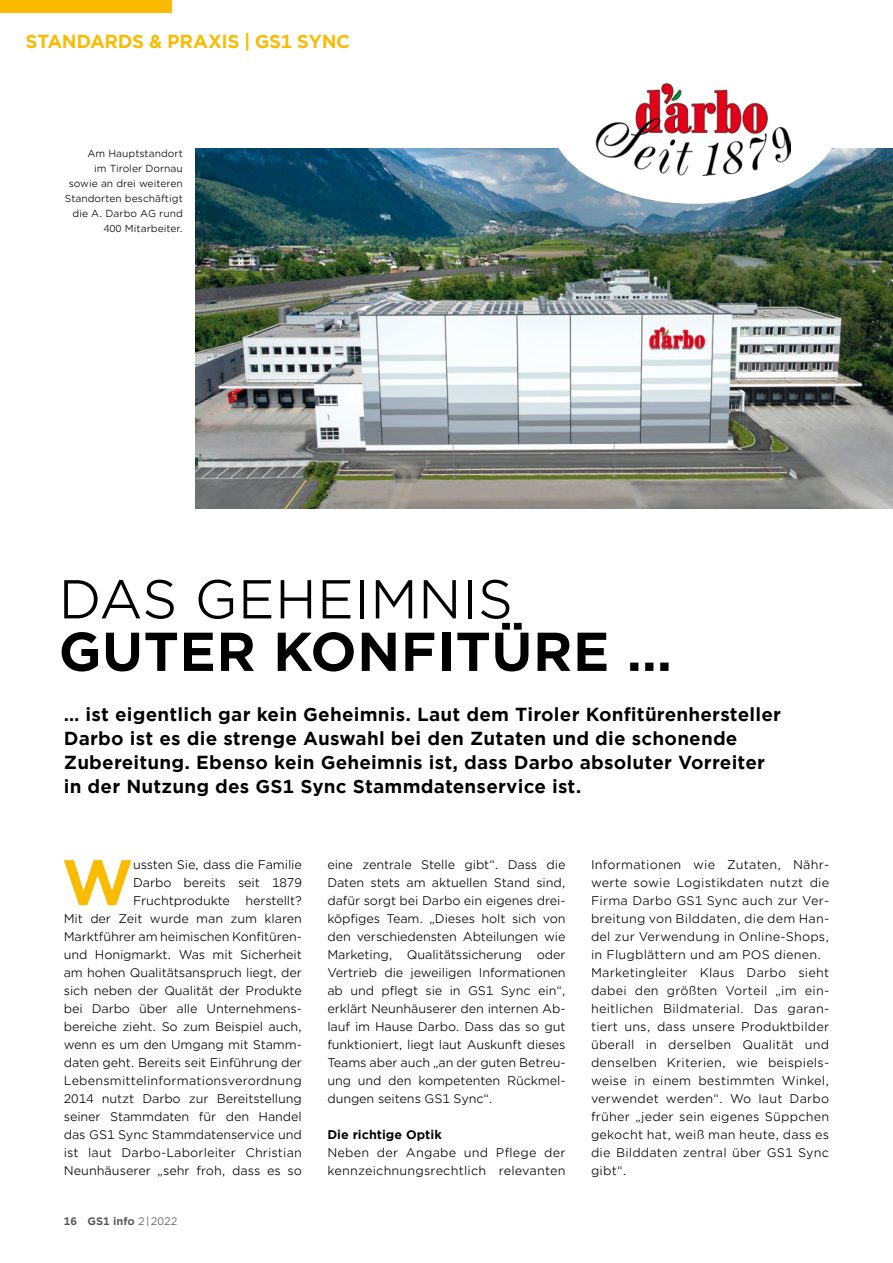
<style>
.page{position:relative;width:893px;height:1263px;background:#fff}
.page>*{position:absolute;margin:0;border:0;box-sizing:border-box;transform-origin:0 0}
.LAUF{font:700 61.5px "Gotham Office";color:#fabb00}
.Titel{font:700 52.5px/52.5px "Gotham Office";color:#000}
.VORSPANN{font:700 18px/24px "Gotham Office";letter-spacing:.01em;color:#000}
.t1{font:700 18px "Gotham Office";letter-spacing:-.025em;color:#fabb00}
.LAUF-2{font:12px/18px "Gotham Office";letter-spacing:.01em;color:#000;text-align:justify}
.LAUF-3{font:700 12px "Gotham Office";color:#000}
.t2{font:700 10.5px "Gotham Office";color:#58585a}
.BU{font:9.75px/15px "Gotham Office";color:#000;text-align:right}
.s1{font-weight:400}
</style>
<div class="page">
<div style="left:0;top:0;width:171px;height:13px;background:#fabb00"></div>
<img style="left:196px;top:149px;width:697px;height:360px">
<div style="left:551px;top:38px;width:289px;height:166px;background:#fff;border-radius:50%"></div>
<img style="left:595px;top:83px;width:196px;height:93px">
<p class="t1" style="left:26px;top:29px;width:326px">STANDARDS &amp; PRAXIS | GS1 SYNC</p>
<p class="BU" style="left:65px;top:145px;width:120px">Am Hauptstandort<br>im Tiroler Dornau sowie an drei weiteren<br>Standorten beschäftigt die A. Darbo AG rund<br>400 Mitarbeiter.</p>
<p class="Titel" style="left:58px;top:572px;width:615px"><span class="s1">DAS GEHEIMNIS<br></span>GUTER KONFITÜRE …</p>
<p class="VORSPANN" style="left:64px;top:702px;width:719px">… ist eigentlich gar kein Geheimnis. Laut dem Tiroler Konfitürenhersteller Darbo ist es die strenge Auswahl bei den Zutaten und die schonende Zubereitung. Ebenso kein Geheimnis ist, dass Darbo absoluter Vorreiter in der Nutzung des GS1 Sync Stammdatenservice ist.</p>
<p class="LAUF" style="left:62px;top:840px;width:74px">W</p>
<p class="LAUF-2" style="left:133px;top:855px;width:170px">ussten Sie, dass die Familie Darbo bereits seit 1879<br>Fruchtprodukte</p>
<p class="LAUF-2" style="left:64px;top:891px;width:240px;text-indent:182px">herstellt?<br>Mit der Zeit wurde man zum klaren Marktführer am heimischen Konfitüren&shy;und Honigmarkt. Was mit Sicherheit am hohen Qualitätsanspruch liegt, der sich neben der Qualität der Produkte bei Darbo über alle Unternehmens&shy;bereiche zieht. So zum Beispiel auch, wenn es um den Umgang mit Stamm&shy;daten geht. Bereits seit Einführung der Lebensmittelinformationsverordnung 2014 nutzt Darbo zur Bereitstellung seiner Stammdaten für den Handel das GS1 Sync Stammdatenservice und ist laut Darbo-Laborleiter Christian Neunhäuserer „sehr froh, dass es so</p>
<p class="t2" style="left:64px;top:1213px;width:115px">16 GS1 info <span class="s1">2|2022</span></p>
<p class="LAUF-2" style="left:327px;top:855px;width:240px">eine zentrale Stelle gibt“. Dass die Daten stets am aktuellen Stand sind, dafür sorgt bei Darbo ein eigenes drei&shy;köpfiges Team. „Dieses holt sich von den verschiedensten Abteilungen wie Marketing, Qualitätssicherung oder Vertrieb die jeweiligen Informationen ab und pflegt sie in GS1 Sync ein“, erklärt Neunhäuserer den internen Ab&shy;lauf im Hause Darbo. Dass das so gut funktioniert, liegt laut Auskunft dieses Teams aber auch „an der guten Betreu&shy;ung und den kompetenten Rückmel&shy;dungen seitens GS1 Sync“.</p>
<p class="LAUF-3" style="left:327px;top:1126px;width:116px">Die richtige Optik</p>
<p class="LAUF-2" style="left:327px;top:1143px;width:240px">Neben der Angabe und Pflege der kennzeichnungsrechtlich relevanten</p>
<p class="LAUF-2" style="left:591px;top:855px;width:240px">Informationen wie Zutaten, Nähr&shy;werte sowie Logistikdaten nutzt die Firma Darbo GS1 Sync auch zur Ver&shy;breitung von Bilddaten, die dem Han&shy;del zur Verwendung in Online-Shops, in Flugblättern und am POS dienen.</p>
<p class="LAUF-2" style="left:591px;top:963px;width:240px">Marketingleiter Klaus Darbo sieht dabei den größten Vorteil „im ein&shy;heitlichen Bildmaterial. Das garan&shy;tiert uns, dass unsere Produktbilder überall in derselben Qualität und denselben Kriterien, wie beispiels&shy;weise in einem bestimmten Winkel, verwendet werden“. Wo laut Darbo früher „jeder sein eigenes Süppchen gekocht hat, weiß man heute, dass es die Bilddaten zentral über GS1 Sync gibt“.</p>
</div>
